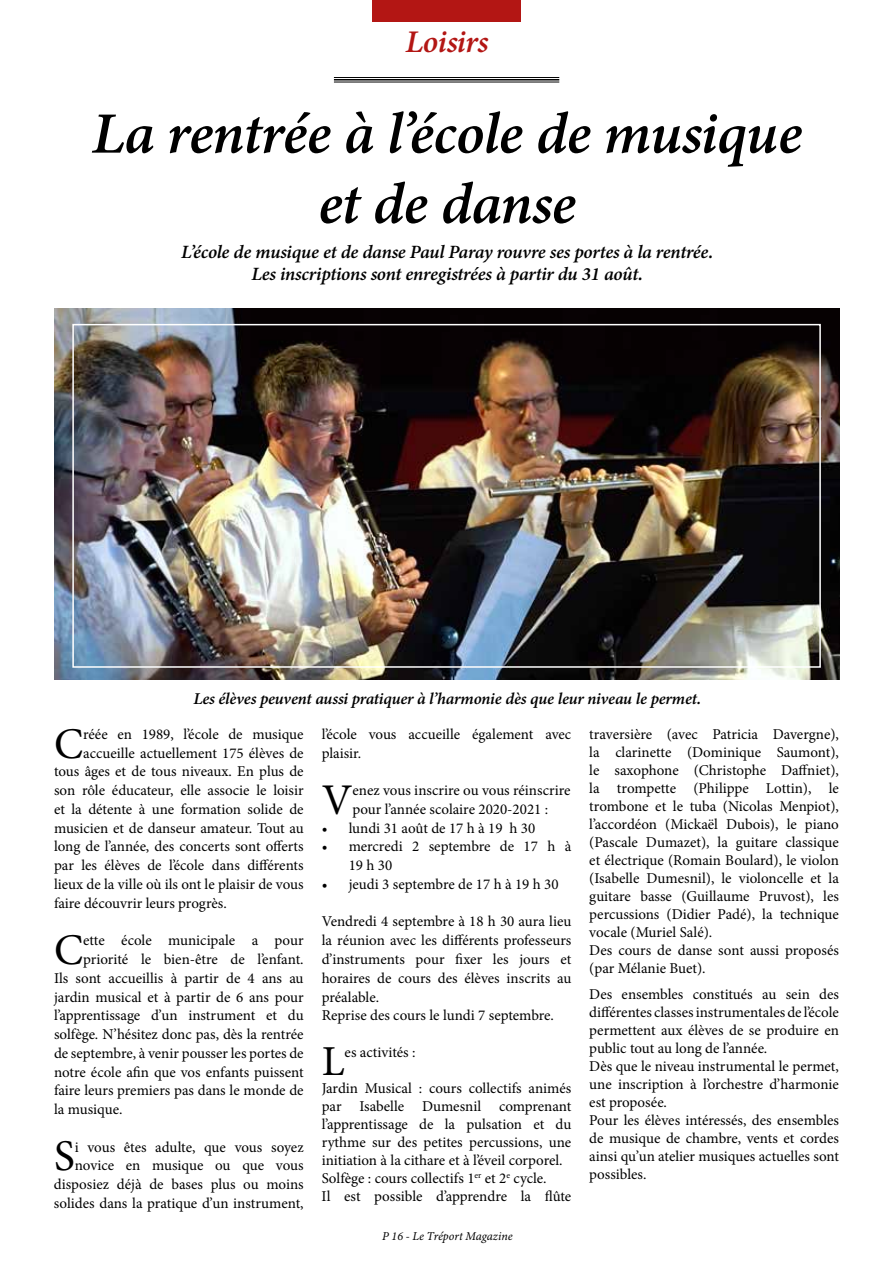
<style>
.page{position:relative;width:893px;height:1263px;background:#fff}
.page>*{position:absolute;margin:0;border:0;box-sizing:border-box;transform-origin:0 0}
.t1{font:italic 58.5px/70.2px "Minion Variable Concept";color:#000;text-align:center}
.t2{font:43.8px "Minion Pro";color:#000}
.t3{font:42.75px "Minion Pro";color:#000}
.t4{font:italic 31.5px "Minion Variable Concept";letter-spacing:.005em;color:#b31614}
.t5{font:italic 18.75px/22.5px "Minion Variable Concept";color:#000;text-align:center}
.t6{font:italic 16.5px "Minion Variable Concept";color:#000}
.t7{font:15px/18px "Minion Pro";color:#000}
.t8{font:italic 12px "Minion Variable Concept";color:#000}
</style>
<div class="page">
<hr style="left:334px;top:77px;width:225px;height:1px;background:#000">
<hr style="left:334px;top:79px;width:225px;height:2px;background:#000">
<hr style="left:334px;top:82px;width:225px;height:1px;background:#000">
<div style="left:372px;top:0;width:149px;height:21px;background:#b31614"></div>
<img style="left:54px;top:308px;width:785px;height:372px">
<div style="left:72px;top:324px;width:749px;height:344px;border:2px solid #fff"></div>
<h3 class="t4" style="left:405px;top:20px;width:84px">Loisirs</h3>
<h1 class="t1" style="left:92px;top:98px;width:711px">La rentrée à l’école de musique et de danse</h1>
<p class="t5" style="left:181px;top:240px;width:532px">L’école de musique et de danse Paul Paray rouvre ses portes à la rentrée.<br>Les inscriptions sont enregistrées à partir du 31 août.</p>
<p class="t6" style="left:193px;top:687px;width:508px">Les élèves peuvent aussi pratiquer à l’harmonie dès que leur niveau le permet.</p>
<h2 class="t2" style="left:54px;top:714px;width:31px">C</h2>
<p class="t7" style="left:83px;top:725px;width:222px">réée en 1989, l’école de musique</p>
<p class="t7" style="left:83px;top:744px;width:222px">accueille actuellement 175 élèves de</p>
<p class="t7" style="left:54px;top:763px;width:251px">tous âges et de tous niveaux. En plus de</p>
<p class="t7" style="left:54px;top:781px;width:251px">son rôle éducateur, elle associe le loisir</p>
<p class="t7" style="left:54px;top:800px;width:251px">et la détente à une formation solide de</p>
<p class="t7" style="left:54px;top:819px;width:251px">musicien et de danseur amateur. Tout au</p>
<p class="t7" style="left:54px;top:838px;width:251px">long de l’année, des concerts sont offerts</p>
<p class="t7" style="left:54px;top:856px;width:251px">par les élèves de l’école dans différents</p>
<p class="t7" style="left:54px;top:875px;width:251px">lieux de la ville où ils ont le plaisir de vous</p>
<p class="t7" style="left:54px;top:894px;width:174px">faire découvrir leurs progrès.</p>
<h2 class="t2" style="left:54px;top:921px;width:31px">C</h2>
<p class="t7" style="left:83px;top:931px;width:222px">ette école municipale a pour</p>
<p class="t7" style="left:83px;top:950px;width:222px">priorité le bien-être de l’enfant.</p>
<p class="t7" style="left:54px;top:969px;width:251px">Ils sont accueillis à partir de 4 ans au</p>
<p class="t7" style="left:54px;top:988px;width:251px">jardin musical et à partir de 6 ans pour</p>
<p class="t7" style="left:54px;top:1006px;width:251px">l’apprentissage d’un instrument et du</p>
<p class="t7" style="left:54px;top:1025px;width:251px">solfège. N’hésitez donc pas, dès la rentrée</p>
<p class="t7" style="left:54px;top:1044px;width:251px">de septembre, à venir pousser les portes de</p>
<p class="t7" style="left:54px;top:1063px;width:251px">notre école afin que vos enfants puissent</p>
<p class="t7" style="left:54px;top:1081px;width:251px">faire leurs premiers pas dans le monde de</p>
<p class="t7" style="left:54px;top:1100px;width:70px">la musique.</p>
<h2 class="t2" style="left:54px;top:1127px;width:22px">S</h2>
<p class="t7" style="left:54px;top:1137px;width:251px;line-height:18.8px;text-align:right">i vous êtes adulte, que vous soyez novice en musique ou que vous disposiez déjà de bases plus ou moins solides dans la pratique d’un instrument,</p>
<p class="t7" style="left:322px;top:725px;width:251px;line-height:18.8px">l’école vous accueille également avec plaisir.</p>
<h2 class="t2" style="left:322px;top:771px;width:32px">V</h2>
<p class="t7" style="left:352px;top:781px;width:219px;line-height:18.8px">enez vous inscrire ou vous réinscrire pour l’année scolaire 2020-2021 :</p>
<p class="t7" style="left:322px;top:819px;width:215px">• lundi 31 août de 17 h à 19 h 30</p>
<p class="t7" style="left:349px;top:837px;width:224px;line-height:18.8px;text-indent:-27px">• mercredi 2 septembre de 17 h à<br>19 h 30</p>
<p class="t7" style="left:322px;top:875px;width:239px">• jeudi 3 septembre de 17 h à 19 h 30</p>
<p class="t7" style="left:322px;top:912px;width:251px;line-height:18.8px">Vendredi 4 septembre à 18 h 30 aura lieu la réunion avec les différents professeurs d’instruments pour fixer les jours et horaires de cours des élèves inscrits au préalable.<br>Reprise des cours le lundi 7 septembre.</p>
<h3 class="t3" style="left:322px;top:1033px;width:24px">L</h3>
<p class="t7" style="left:345px;top:1043px;width:72px">es activités :</p>
<p class="t7" style="left:322px;top:1079px;width:251px">Jardin Musical : cours collectifs animés par Isabelle Dumesnil comprenant l’apprentissage de la pulsation et du rythme sur des petites percussions, une initiation à la cithare et à l’éveil corporel.<br>Solfège : cours collectifs 1<sup>er</sup> et 2<sup>e</sup> cycle.<br>Il est possible d’apprendre la flûte</p>
<p class="t8" style="left:382px;top:1228px;width:132px">P 16 - Le Tréport Magazine</p>
<p class="t7" style="left:589px;top:725px;width:251px">traversière (avec Patricia Davergne), la clarinette (Dominique Saumont), le saxophone (Christophe Daffniet), la trompette (Philippe Lottin), le trombone et le tuba (Nicolas Menpiot), l’accordéon (Mickaël Dubois), le piano (Pascale Dumazet), la guitare classique et électrique (Romain Boulard), le violon (Isabelle Dumesnil), le violoncelle et la guitare basse (Guillaume Pruvost), les percussions (Didier Padé), la technique vocale (Muriel Salé).<br>Des cours de danse sont aussi proposés (par Mélanie Buet).</p>
<p class="t7" style="left:589px;top:985px;width:251px">Des ensembles constitués au sein des différentes classes instrumentales de l’école permettent aux élèves de se produire en public tout au long de l’année.<br>Dès que le niveau instrumental le permet, une inscription à l’orchestre d’harmonie est proposée.<br>Pour les élèves intéressés, des ensembles de musique de chambre, vents et cordes ainsi qu’un atelier musiques actuelles sont possibles.</p>
</div>
